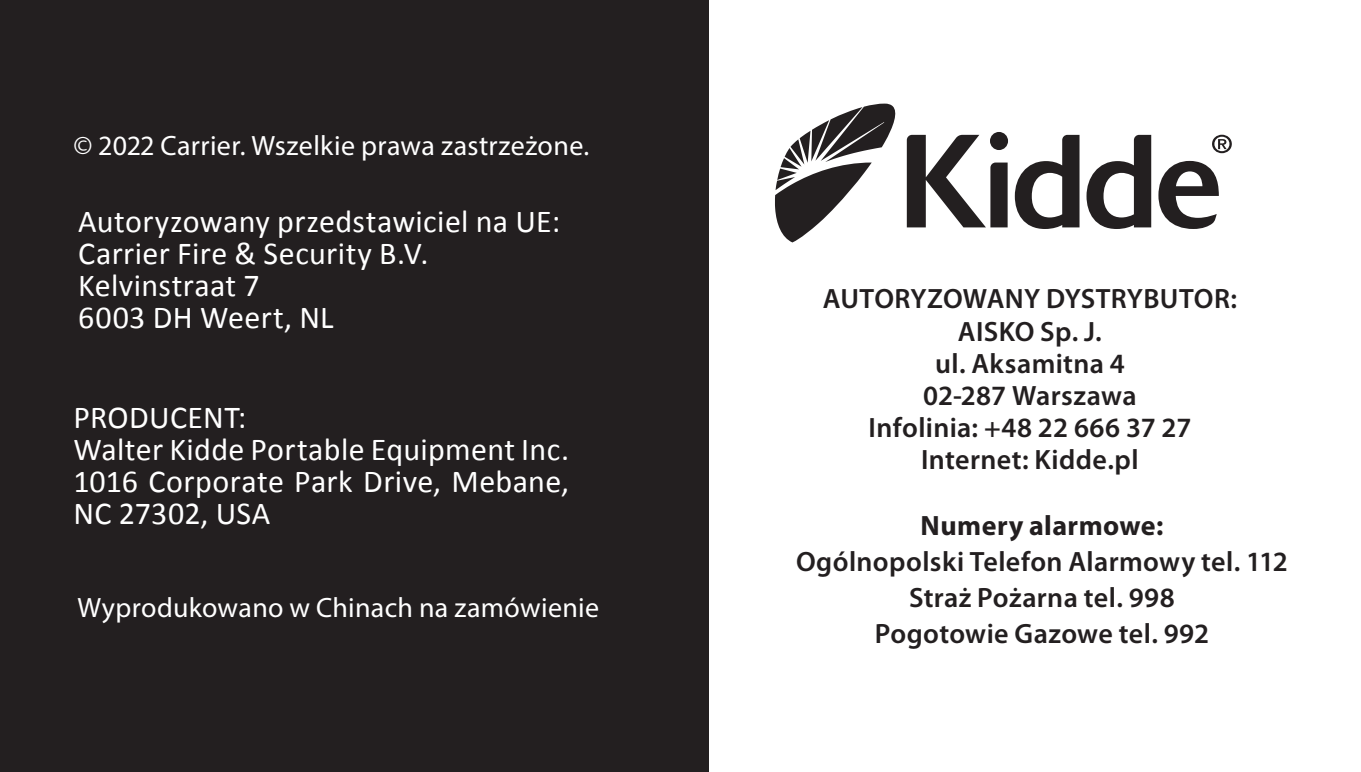
<style>
.page{position:relative;width:1361px;height:772px;background:#fff}
.page>*{position:absolute;margin:0;border:0;box-sizing:border-box;transform-origin:0 0}
.t1{font:32px/32px "Calibri";letter-spacing:.01em;color:#fff}
.t2{font:600 28px/32px "Myriad Pro";letter-spacing:.015em;color:#231f20;text-align:center}
.t3{font:28px "Myriad Pro";letter-spacing:.015em;color:#fff}
.t4{font:700 28px "Myriad Pro";letter-spacing:.015em;color:#231f20}
</style>
<div class="page">
<div style="left:0;top:0;width:709px;height:771px;background:#231f20"></div>
<svg style="left:775px;top:103px;width:121px;height:139px"></svg>
<svg style="left:907px;top:132px;width:324px;height:97px"></svg>
<p class="t3" style="left:73px;top:128px;width:517px">© 2022 Carrier. Wszelkie prawa zastrzeżone.</p>
<p class="t1" style="left:78px;top:205px;width:483px">Autoryzowany przedstawiciel na UE:<br>Carrier Fire &amp; Security B.V.<br>Kelvinstraat 7<br>6003 DH Weert, NL</p>
<p class="t1" style="left:73px;top:401px;width:497px">PRODUCENT:<br>Walter Kidde Portable Equipment Inc.<br>1016 Corporate Park Drive, Mebane,<br>NC 27302, USA</p>
<p class="t3" style="left:77px;top:589px;width:523px">Wyprodukowano w Chinach na zamówienie</p>
<p class="t2" style="left:823px;top:282px;width:415px">AUTORYZOWANY DYSTRYBUTOR:<br>AISKO Sp. J.<br>ul. Aksamitna 4<br>02-287 Warszawa<br>Infolinia: +48 22 666 37 27<br>Internet: Kidde.pl</p>
<p class="t4" style="left:920px;top:506px;width:244px">Numery alarmowe:</p>
<p class="t2" style="left:796px;top:542px;width:493px;line-height:36px">Ogólnopolski Telefon Alarmowy tel. 112<br>Straż Pożarna tel. 998<br>Pogotowie Gazowe tel. 992</p>
</div>
